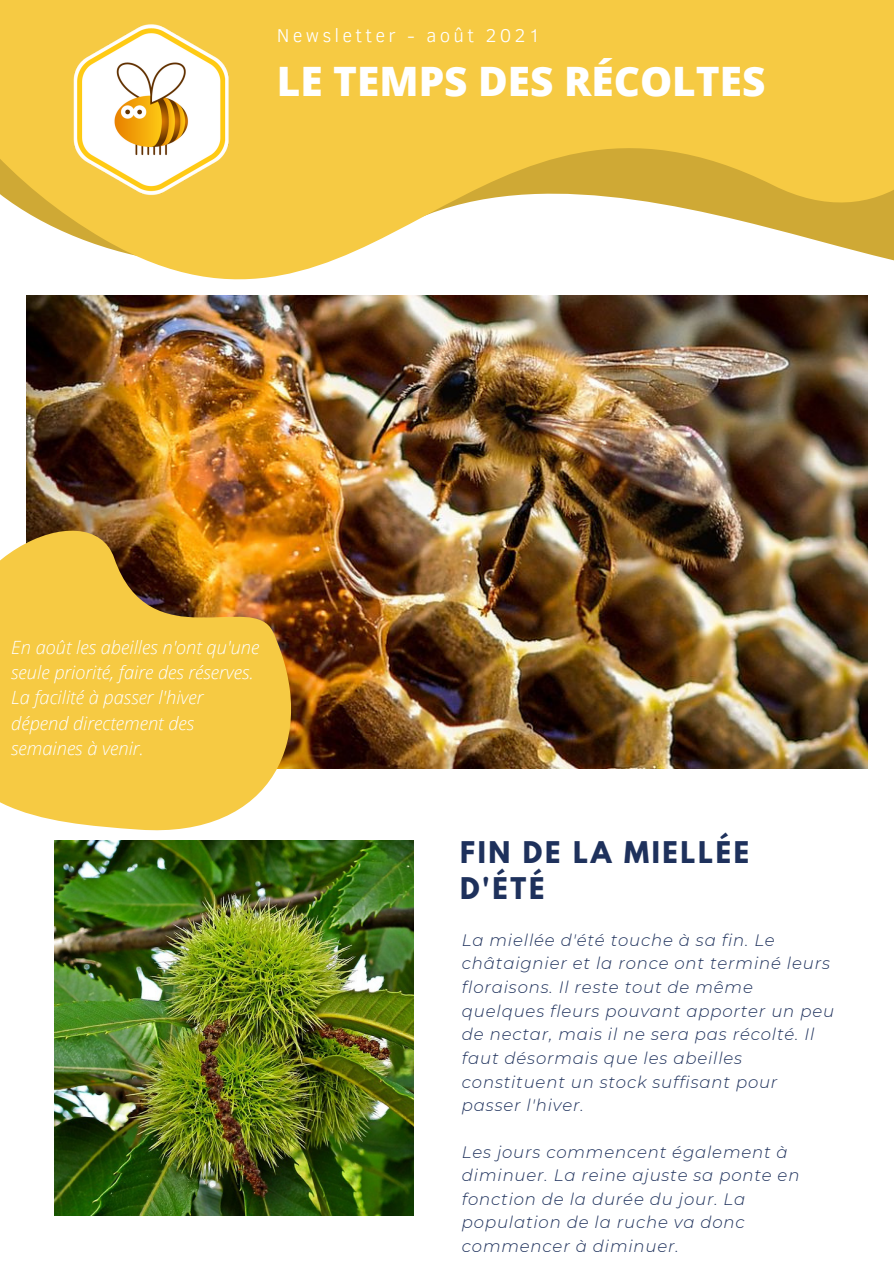
<style>
.page{position:relative;width:894px;height:1264px;background:#fff}
.page>*{position:absolute;margin:0;border:0;box-sizing:border-box;transform-origin:0 0}
.t1{font:800 40.5px "Open Sans";color:#fff}
.t2{font:700 26.55px/36px "League Spartan";letter-spacing:.1em;color:#1e315c}
.t3{font:300 19.05px "Clear Sans";letter-spacing:.17em;color:#fff}
.t4{font:italic 300 18.3px/25px "Open Sans";color:#fff}
.t5{font:italic 300 16.5px/23.7px "Montserrat";letter-spacing:.05em;color:#1e315c}
</style>
<div class="page">
<img style="left:55px;top:903px;width:358px;height:312px">
<img style="left:54px;top:903px;width:294px;height:40px">
<svg style="left:0;top:767px;width:868px;height:136px"></svg>
<img style="left:0;top:0;width:893px;height:767px">
<img style="left:64px;top:24px;width:171px;height:171px">
<p class="t3" style="left:277px;top:21px;width:265px">Newsletter - août 2021</p>
<p class="t1" style="left:277px;top:53px;width:490px">LE TEMPS DES RÉCOLTES</p>
<p class="t4" style="left:11px;top:634px;width:249px">En août les abeilles n'ont qu'une seule priorité, faire des réserves.</p>
<p class="t4" style="left:11px;top:684px;width:194px">La facilité à passer l'hiver dépend directement des semaines à venir.</p>
<p class="t2" style="left:460px;top:837px;width:290px">FIN DE LA MIELLÉE<br>D'ÉTÉ</p>
<p class="t5" style="left:462px;top:927px;width:373px">La miellée d'été touche à sa fin. Le châtaignier et la ronce ont terminé leurs floraisons. Il reste tout de même quelques fleurs pouvant apporter un peu de nectar, mais il ne sera pas récolté. Il faut désormais que les abeilles constituent un stock suffisant pour passer l'hiver.</p>
<p class="t5" style="left:462px;top:1139px;width:339px">Les jours commencent également à diminuer. La reine ajuste sa ponte en fonction de la durée du jour. La population de la ruche va donc commencer à diminuer.</p>
</div>
